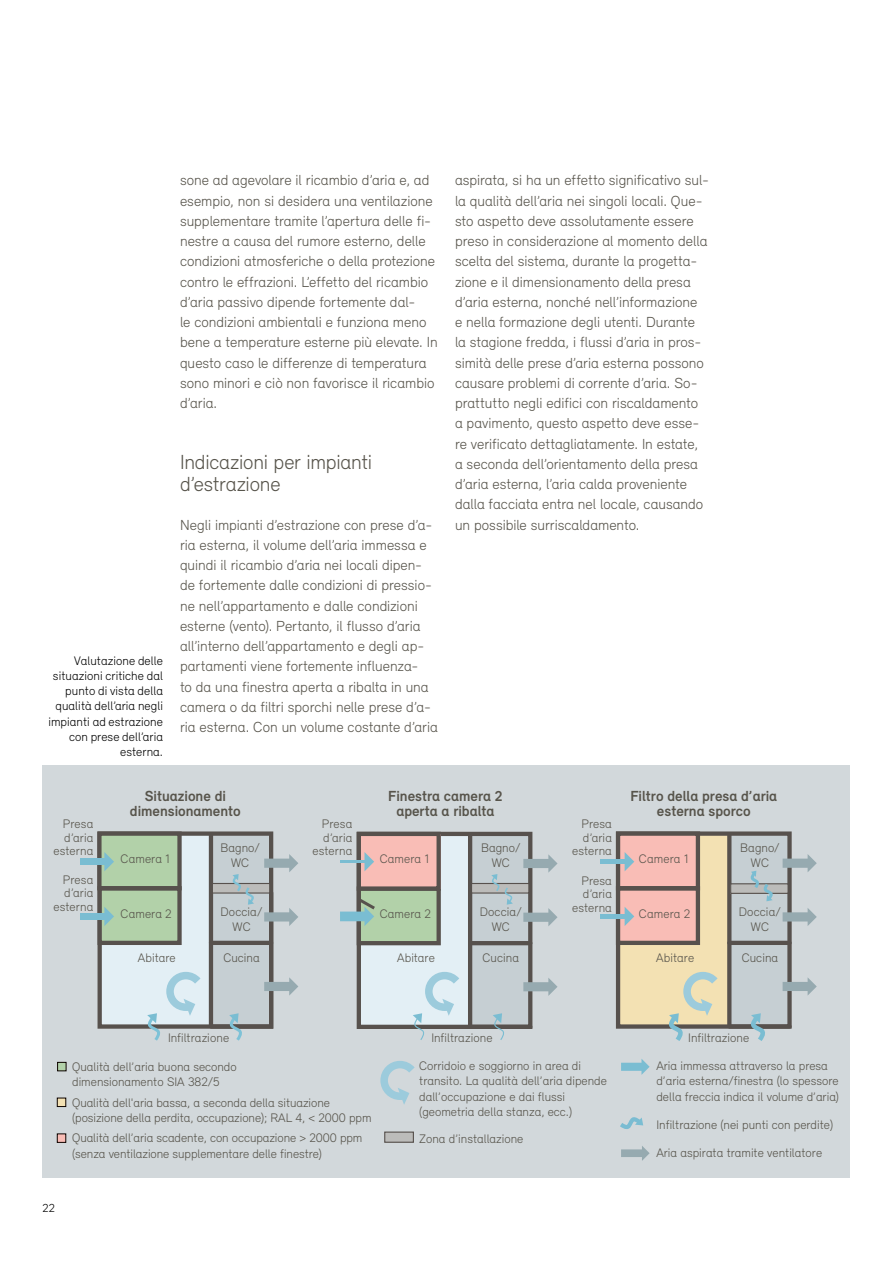
<style>
.page{position:relative;width:893px;height:1263px;background:#fff}
.page>*{position:absolute;margin:0;border:0;box-sizing:border-box;transform-origin:0 0}
.t1{font:300 21px/22.5px "Relevant";letter-spacing:-.01em;color:#57544b}
.t2{font:300 15px/20.2px "Relevant";color:#57544b}
.t3{font:700 15px/15px "Relevant";color:#57544b;text-align:center}
.t4{font:300 12.75px/15.3px "Relevant";color:#57544b;text-align:center}
.t5{font:300 12.75px/15.3px "Relevant";letter-spacing:.005em;color:#000;text-align:right}
.t6{font:300 12px "Relevant";color:#000}
</style>
<div class="page">
<div style="left:43px;top:765px;width:807px;height:413px;background:#d2d8db"></div>
<div style="left:211px;top:834px;width:60px;height:192px;background:#c6cfd3"></div>
<div style="left:99px;top:832px;width:112px;height:193px;background:#e3eff5"></div>
<div style="left:98px;top:831px;width:175px;height:198px;border:4px solid #57514d"></div>
<hr style="left:209px;top:832px;width:4px;height:196px;background:#57514d">
<div style="left:470px;top:834px;width:60px;height:193px;background:#c6cfd3"></div>
<div style="left:359px;top:833px;width:111px;height:193px;background:#e3eff5"></div>
<div style="left:357px;top:832px;width:175px;height:197px;border:4px solid #57514d"></div>
<hr style="left:470px;top:1025px;width:60px;height:4px;background:#57514d">
<hr style="left:468px;top:833px;width:4px;height:195px;background:#57514d">
<hr style="left:470px;top:941px;width:60px;height:4px;background:#57514d">
<svg style="left:523px;top:854px;width:34px;height:19px"></svg>
<svg style="left:523px;top:908px;width:34px;height:18px"></svg>
<svg style="left:523px;top:978px;width:34px;height:18px"></svg>
<div style="left:730px;top:834px;width:59px;height:192px;background:#c6cfd3"></div>
<div style="left:618px;top:832px;width:111px;height:193px;background:#f3e1b3"></div>
<div style="left:616px;top:831px;width:176px;height:198px;border:4px solid #57514d"></div>
<div style="left:730px;top:1024px;width:59px;height:5px;background:#57514d"></div>
<svg style="left:727px;top:832px;width:4px;height:196px"></svg>
<hr style="left:729px;top:941px;width:60px;height:4px;background:#57514d">
<svg style="left:783px;top:854px;width:34px;height:18px"></svg>
<svg style="left:783px;top:908px;width:34px;height:18px"></svg>
<svg style="left:783px;top:977px;width:34px;height:18px"></svg>
<div style="left:99px;top:834px;width:80px;height:109px;background:#b2d1a9"></div>
<div style="left:98px;top:886px;width:84px;height:59px;border:4px solid #57514d"></div>
<div style="left:97px;top:831px;width:85px;height:59px;border:4px solid #57514d"></div>
<div style="left:359px;top:889px;width:80px;height:55px;background:#b2d1a9"></div>
<div style="left:357px;top:886px;width:84px;height:59px;border:4px solid #57514d"></div>
<div style="left:359px;top:834px;width:81px;height:55px;background:#f9bdb6"></div>
<div style="left:357px;top:832px;width:84px;height:59px;border:4px solid #57514d"></div>
<div style="left:618px;top:833px;width:78px;height:110px;background:#f9bdb6"></div>
<div style="left:616px;top:886px;width:84px;height:59px;border:4px solid #57514d"></div>
<div style="left:616px;top:831px;width:84px;height:59px;border:4px solid #57514d"></div>
<svg style="left:493px;top:1013px;width:13px;height:27px"></svg>
<svg style="left:751px;top:1013px;width:18px;height:28px"></svg>
<svg style="left:340px;top:896px;width:35px;height:30px"></svg>
<svg style="left:620px;top:1117px;width:23px;height:12px"></svg>
<div style="left:58px;top:1062px;width:8px;height:9px;background:#b2d1a9"></div>
<div style="left:57px;top:1062px;width:9px;height:9px;border:1px solid #0e0400"></div>
<div style="left:57px;top:1098px;width:9px;height:8px;background:#f3e1b3"></div>
<div style="left:57px;top:1098px;width:9px;height:9px;border:1px solid #0e0400"></div>
<div style="left:57px;top:1134px;width:9px;height:8px;background:#f9bdb6"></div>
<div style="left:57px;top:1134px;width:9px;height:8px;border:1px solid #0e0400"></div>
<svg style="left:621px;top:1059px;width:29px;height:16px"></svg>
<svg style="left:621px;top:1146px;width:29px;height:15px"></svg>
<svg style="left:669px;top:971px;width:56px;height:70px"></svg>
<hr style="left:340px;top:860px;width:24px;height:3px;background:#7abdd2">
<svg style="left:364px;top:852px;width:10px;height:19px"></svg>
<svg style="left:147px;top:854px;width:151px;height:187px"></svg>
<div style="left:80px;top:858px;width:24px;height:7px;background:#7abdd2"></div>
<svg style="left:104px;top:852px;width:10px;height:19px"></svg>
<div style="left:80px;top:913px;width:24px;height:6px;background:#7abdd2"></div>
<svg style="left:104px;top:907px;width:10px;height:19px"></svg>
<svg style="left:380px;top:1061px;width:35px;height:44px"></svg>
<div style="left:600px;top:859px;width:25px;height:5px;background:#7abdd2"></div>
<svg style="left:625px;top:852px;width:9px;height:19px"></svg>
<hr style="left:600px;top:914px;width:25px;height:4px;background:#7abdd2">
<svg style="left:625px;top:907px;width:9px;height:19px"></svg>
<svg style="left:413px;top:972px;width:54px;height:68px"></svg>
<div style="left:472px;top:883px;width:57px;height:10px;background:#bcbcba"></div>
<div style="left:471px;top:883px;width:58px;height:10px;border:1px solid #57514d"></div>
<div style="left:731px;top:884px;width:57px;height:9px;background:#bcbcba"></div>
<div style="left:730px;top:883px;width:59px;height:11px;border:1px solid #57514d"></div>
<svg style="left:751px;top:870px;width:22px;height:32px"></svg>
<div style="left:385px;top:1132px;width:28px;height:10px;background:#bcbcba"></div>
<div style="left:384px;top:1131px;width:30px;height:12px;border:1px solid #57514d"></div>
<svg style="left:491px;top:874px;width:22px;height:31px"></svg>
<p class="t2" style="left:180px;top:170px;width:259px">sone ad agevolare il ricambio d’aria e, ad esempio, non si desidera una ventilazione supplementare tramite l’apertura delle fi&shy;nestre a causa del rumore esterno, delle condizioni atmosferiche o della protezione contro le effrazioni. L’effetto del ricambio d’aria passivo dipende fortemente dal-<br>le condizioni ambientali e funziona meno bene a temperature esterne più elevate. In questo caso le differenze di temperatura sono minori e ciò non favorisce il ricambio d’aria.</p>
<p class="t5" style="left:48px;top:652px;width:116px">Valutazione delle situazioni critiche dal punto di vista della qualità dell’aria negli impianti ad estrazione con prese dell’aria esterna.</p>
<h1 class="t1" style="left:180px;top:450px;width:194px">Indicazioni per impianti d’estrazione</h1>
<p class="t2" style="left:180px;top:514px;width:259px">Negli impianti d’estrazione con prese d’a&shy;ria esterna, il volume dell’aria immessa e quindi il ricambio d’aria nei locali dipen&shy;de fortemente dalle condizioni di pressio&shy;ne nell’appartamento e dalle condizioni esterne (vento). Pertanto, il flusso d’aria all’interno dell’appartamento e degli ap&shy;partamenti viene fortemente influenza-<br>to da una finestra aperta a ribalta in una camera o da filtri sporchi nelle prese d’a&shy;ria esterna. Con un volume costante d’aria</p>
<p class="t2" style="left:455px;top:170px;width:255px">aspirata, si ha un effetto significativo sul&shy;la qualità dell’aria nei singoli locali. Que&shy;sto aspetto deve assolutamente essere preso in considerazione al momento della scelta del sistema, durante la progetta&shy;zione e il dimensionamento della presa d’aria esterna, nonché nell’informazione<br>e nella formazione degli utenti. Durante la stagione fredda, i flussi d’aria in pros&shy;simità delle prese d’aria esterna possono causare problemi di corrente d’aria. So&shy;prattutto negli edifici con riscaldamento a pavimento, questo aspetto deve esse&shy;re verificato dettagliatamente. In estate, a seconda dell’orientamento della presa d’aria esterna, l’aria calda proveniente dalla facciata entra nel locale, causando un possibile surriscaldamento.</p>
<p class="t4" style="left:54px;top:817px;width:41px;line-height:13.5px;text-align:right">Presa d’aria esterna</p>
<p class="t4" style="left:54px;top:872px;width:41px;line-height:13.5px;text-align:right">Presa d’aria esterna</p>
<p class="t3" style="left:130px;top:788px;width:112px">Situazione di dimensionamento</p>
<p class="t3" style="left:388px;top:788px;width:116px">Finestra camera 2 aperta a ribalta</p>
<p class="t3" style="left:630px;top:788px;width:148px">Filtro della presa d’aria esterna sporco</p>
<p class="t4" style="left:313px;top:817px;width:41px;line-height:13.5px;text-align:right">Presa d’aria esterna</p>
<p class="t4" style="left:572px;top:817px;width:41px;line-height:13.5px;text-align:right">Presa d’aria esterna</p>
<p class="t4" style="left:572px;top:873px;width:41px;line-height:13.5px;text-align:right">Presa d’aria esterna</p>
<p class="t4" style="left:220px;top:839px;width:41px">Bagno/<br>WC</p>
<p class="t4" style="left:221px;top:904px;width:44px">Doccia/<br>WC</p>
<p class="t4" style="left:223px;top:950px;width:38px">Cucina</p>
<p class="t4" style="left:397px;top:950px;width:39px">Abitare</p>
<p class="t4" style="left:481px;top:839px;width:41px">Bagno/<br>WC</p>
<p class="t4" style="left:480px;top:904px;width:44px">Doccia/<br>WC</p>
<p class="t4" style="left:482px;top:950px;width:38px">Cucina</p>
<p class="t4" style="left:656px;top:950px;width:39px">Abitare</p>
<p class="t4" style="left:740px;top:839px;width:41px">Bagno/<br>WC</p>
<p class="t4" style="left:739px;top:904px;width:44px">Doccia/<br>WC</p>
<p class="t4" style="left:742px;top:950px;width:38px">Cucina</p>
<p class="t4" style="left:121px;top:850px;width:51px">Camera 1</p>
<p class="t4" style="left:380px;top:850px;width:51px">Camera 1</p>
<p class="t4" style="left:639px;top:850px;width:51px">Camera 1</p>
<p class="t4" style="left:121px;top:905px;width:53px">Camera 2</p>
<p class="t4" style="left:380px;top:906px;width:53px">Camera 2</p>
<p class="t4" style="left:639px;top:905px;width:53px">Camera 2</p>
<p class="t4" style="left:138px;top:950px;width:39px">Abitare</p>
<p class="t4" style="left:168px;top:1030px;width:63px">Infiltrazione</p>
<p class="t4" style="left:431px;top:1030px;width:63px">Infiltrazione</p>
<p class="t4" style="left:688px;top:1030px;width:63px">Infiltrazione</p>
<p class="t6" style="left:43px;top:1201px;width:14px">22</p>
<p class="t4" style="left:72px;top:1059px;width:166px;text-align:left">Qualità dell’aria buona secondo dimensionamento SIA 382/5</p>
<p class="t4" style="left:72px;top:1094px;width:301px;text-align:left">Qualità dell'aria bassa, a seconda della situazione (posizione della perdita, occupazione); RAL 4, &lt; 2000 ppm</p>
<p class="t4" style="left:72px;top:1130px;width:292px;text-align:left">Qualità dell’aria scadente, con occupazione &gt; 2000 ppm (senza ventilazione supplementare delle finestre)</p>
<p class="t4" style="left:419px;top:1058px;width:189px;text-align:left">Corridoio e soggiorno in area di transito. La qualità dell’aria dipende dall’occupazione e dai flussi (geometria della stanza, ecc.)</p>
<p class="t4" style="left:656px;top:1058px;width:184px;text-align:left">Aria immessa attraverso la presa d’aria esterna/finestra (lo spessore della freccia indica il volume d’aria)</p>
<p class="t4" style="left:656px;top:1116px;width:178px">Infiltrazione (nei punti con perdite)</p>
<p class="t4" style="left:656px;top:1145px;width:167px">Aria aspirata tramite ventilatore</p>
<p class="t4" style="left:419px;top:1130px;width:106px">Zona d’installazione</p>
</div>
